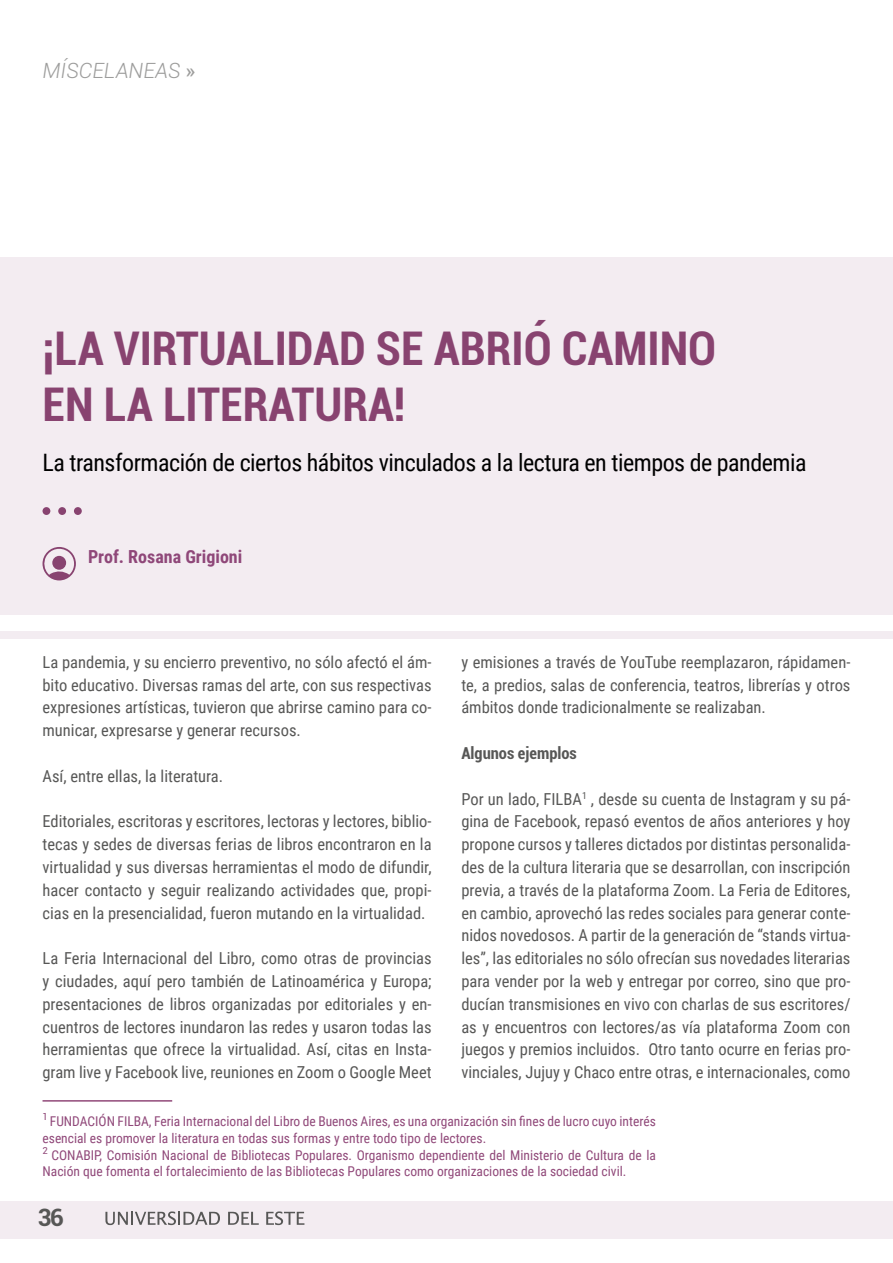
<style>
.page{position:relative;width:893px;height:1263px;background:#fff}
.page>*{position:absolute;margin:0;border:0;box-sizing:border-box;transform-origin:0 0}
.t1{font:700 condensed 46.5px/55.8px "Roboto";color:#884370}
.t2{font:24px "Roboto Condensed";letter-spacing:-.02em;color:#000}
.t3{font:700 24px "Roboto";color:#575756}
.t4{font:italic 300 21px "Roboto";color:#9d9d9c}
.t5{font:700 18px "Roboto Condensed";color:#8f4779}
.t6{font:16.5px/22.8px "Roboto Condensed";color:#575756;text-align:justify}
.t7{font:700 condensed 16.5px "Roboto";color:#575756}
.t8{font:13.5px/16.8px "Roboto Condensed";color:#904879}
.s1{font-weight:400;font-style:normal}
</style>
<div class="page">
<div style="left:0;top:1201px;width:893px;height:38px;background:#f3ecf1"></div>
<svg style="left:105px;top:1211px;width:115px;height:14px"></svg>
<svg style="left:228px;top:1212px;width:31px;height:13px"></svg>
<svg style="left:266px;top:1211px;width:38px;height:14px"></svg>
<div style="left:0;top:257px;width:893px;height:358px;background:#f3ecf1"></div>
<div style="left:43px;top:507px;width:7px;height:8px;background:#884370;border-radius:50%"></div>
<div style="left:58px;top:507px;width:8px;height:8px;background:#884370;border-radius:50%"></div>
<div style="left:74px;top:507px;width:8px;height:8px;background:#884370;border-radius:50%"></div>
<svg style="left:43px;top:547px;width:33px;height:33px"></svg>
<div style="left:52px;top:556px;width:14px;height:14px;background:#884370;border-radius:50%"></div>
<div style="left:0;top:631px;width:893px;height:8px;background:#f3ecf1"></div>
<hr style="left:43px;top:1100px;width:129px;height:1px;background:#914979">
<p class="t4" style="left:43px;top:56px;width:155px">MÍSCELANEAS <span class="s1">»</span></p>
<h1 class="t1" style="left:43px;top:319px;width:675px">¡LA VIRTUALIDAD SE ABRIÓ CAMINO<br>EN LA LITERATURA!</h1>
<h2 class="t2" style="left:43px;top:445px;width:766px">La transformación de ciertos hábitos vinculados a la lectura en tiempos de pandemia</h2>
<p class="t5" style="left:88px;top:544px;width:156px">Prof. Rosana Grigioni</p>
<p class="t6" style="left:461px;top:650px;width:391px">y emisiones a través de YouTube reemplazaron, rápidamen&shy;te, a predios, salas de conferencia, teatros, librerías y otros ámbitos donde tradicionalmente se realizaban.</p>
<p class="t7" style="left:461px;top:741px;width:117px">Algunos ejemplos</p>
<p class="t6" style="left:461px;top:787px;width:391px">Por un lado, FILBA<sup>1</sup> , desde su cuenta de Instagram y su pá&shy;gina de Facebook, repasó eventos de años anteriores y hoy propone cursos y talleres dictados por distintas personalida&shy;des de la cultura literaria que se desarrollan, con inscripción previa, a través de la plataforma Zoom. La Feria de Editores, en cambio, aprovechó las redes sociales para generar conte&shy;nidos novedosos. A partir de la generación de “stands virtua&shy;les”, las editoriales no sólo ofrecían sus novedades literarias para vender por la web y entregar por correo, sino que pro&shy;ducían transmisiones en vivo con charlas de sus escritores/ as y encuentros con lectores/as vía plataforma Zoom con juegos y premios incluidos. Otro tanto ocurre en ferias pro&shy;vinciales, Jujuy y Chaco entre otras, e internacionales, como</p>
<p class="t8" style="left:43px;top:1112px;width:615px"><sup>1</sup> FUNDACIÓN FILBA, Feria Internacional del Libro de Buenos Aires, es una organización sin fines de lucro cuyo interés esencial es promover la literatura en todas sus formas y entre todo tipo de lectores.<br><sup>2</sup> CONABIP, Comisión Nacional de Bibliotecas Populares. Organismo dependiente del Ministerio de Cultura de la Nación que fomenta el fortalecimiento de las Bibliotecas Populares como organizaciones de la sociedad civil.</p>
<p class="t6" style="left:43px;top:650px;width:391px">La pandemia, y su encierro preventivo, no sólo afectó el ám&shy;bito educativo. Diversas ramas del arte, con sus respectivas expresiones artísticas, tuvieron que abrirse camino para co&shy;municar, expresarse y generar recursos.</p>
<p class="t6" style="left:43px;top:764px;width:182px">Así, entre ellas, la literatura.</p>
<p class="t6" style="left:43px;top:809px;width:391px">Editoriales, escritoras y escritores, lectoras y lectores, biblio&shy;tecas y sedes de diversas ferias de libros encontraron en la virtualidad y sus diversas herramientas el modo de difundir, hacer contacto y seguir realizando actividades que, propi&shy;cias en la presencialidad, fueron mutando en la virtualidad.</p>
<p class="t6" style="left:43px;top:946px;width:391px">La Feria Internacional del Libro, como otras de provincias y ciudades, aquí pero también de Latinoamérica y Europa; presentaciones de libros organizadas por editoriales y en&shy;cuentros de lectores inundaron las redes y usaron todas las herramientas que ofrece la virtualidad. Así, citas en Insta&shy;gram live y Facebook live, reuniones en Zoom o Google Meet</p>
<h2 class="t3" style="left:38px;top:1201px;width:28px">36</h2>
</div>
